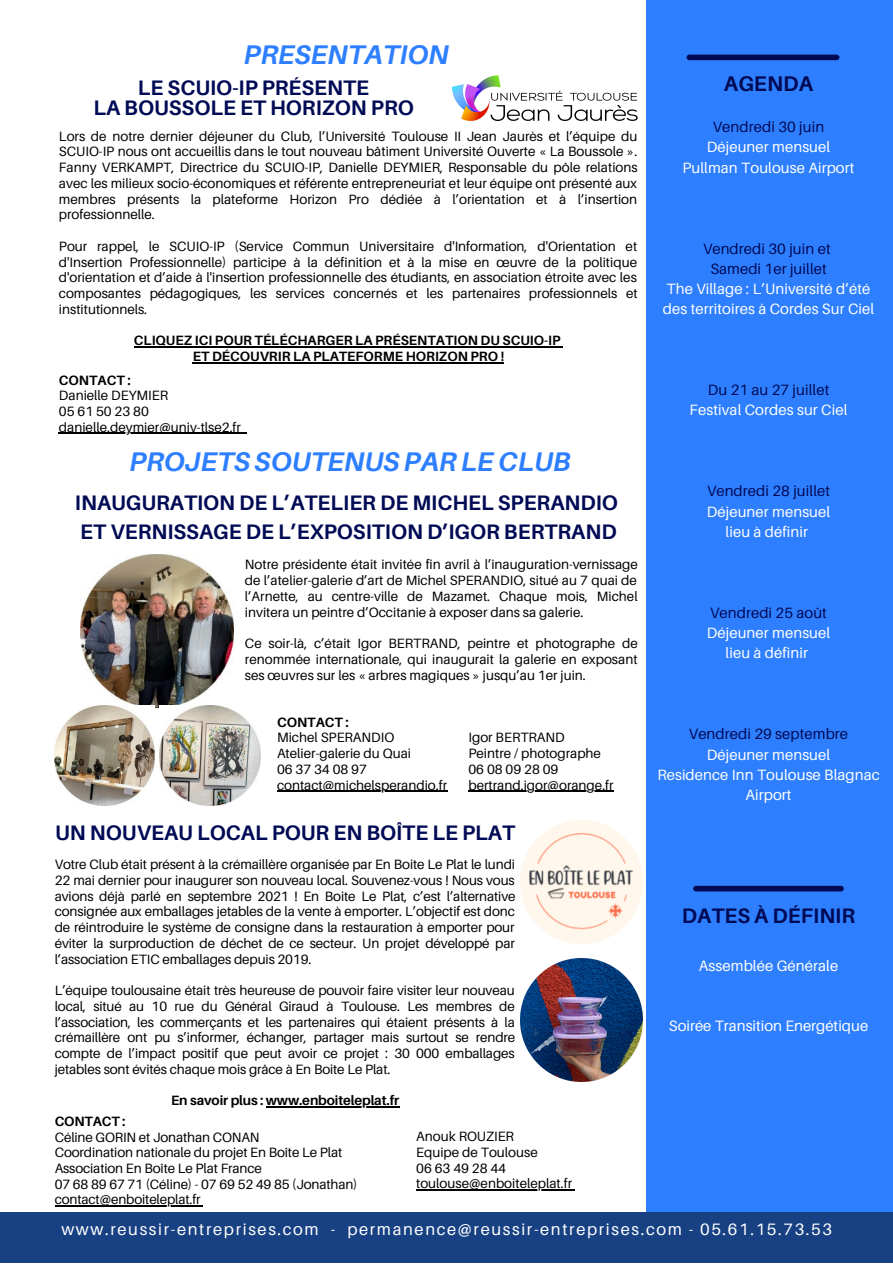
<style>
.page{position:relative;width:893px;height:1264px;background:#fff}
.page>*{position:absolute;margin:0;border:0;box-sizing:border-box;transform-origin:0 0}
.t1{font:italic 700 27px "Aileron";color:#2e7fff}
.t2{font:700 21.3px "Aileron";color:#010a55}
.t3{font:700 21px "Aileron";color:#010a55}
.t4{font:16.5px "Aileron";letter-spacing:.1em;color:#fff}
.t5{font:15px/20.2px "Aileron";letter-spacing:.005em;color:#fff}
.t6{font:15px "Aileron";letter-spacing:.005em;color:#010a55}
.t7{font:13.5px/15.8px "Aileron";color:#000;text-align:justify}
.t8{font:700 13.5px "Aileron";color:#000}
</style>
<div class="page">
<div style="left:646px;top:0;width:246px;height:1230px;background:#2e7fff"></div>
<div style="left:0;top:1212px;width:892px;height:50px;background:#184183"></div>
<div style="left:689px;top:55px;width:147px;height:5px;background:#010a55"></div>
<div style="left:696px;top:885px;width:145px;height:6px;background:#010a55"></div>
<hr style="left:134px;top:346px;width:120px;height:1px;background:#000">
<hr style="left:254px;top:346px;width:306px;height:1px;background:#000">
<hr style="left:193px;top:362px;width:311px;height:1px;background:#000">
<img style="left:81px;top:554px;width:153px;height:153px">
<img style="left:55px;top:705px;width:100px;height:100px">
<img style="left:160px;top:705px;width:100px;height:100px">
<img style="left:520px;top:820px;width:122px;height:123px">
<img style="left:520px;top:958px;width:122px;height:123px">
<img style="left:452px;top:76px;width:185px;height:45px">
<hr style="left:468px;top:790px;width:145px;height:2px;background:#000">
<hr style="left:277px;top:790px;width:170px;height:2px;background:#000">
<hr style="left:266px;top:1106px;width:133px;height:1px;background:#000">
<hr style="left:55px;top:1205px;width:145px;height:1px;background:#000">
<hr style="left:416px;top:1189px;width:156px;height:1px;background:#000">
<hr style="left:59px;top:433px;width:182px;height:1px;background:#000">
<p class="t1" style="left:244px;top:37px;width:207px">PRESENTATION</p>
<p class="t3" style="left:138px;top:74px;width:233px">LE SCUIO-IP PRÉSENTE</p>
<p class="t3" style="left:93px;top:95px;width:322px">LA BOUSSOLE ET HORIZON PRO</p>
<p class="t7" style="left:59px;top:128px;width:580px">Lors de notre dernier déjeuner du Club, l’Université Toulouse II Jean Jaurès et l’équipe du SCUIO-IP nous ont accueillis dans le tout nouveau bâtiment Université Ouverte « La Boussole ».<br>Fanny VERKAMPT, Directrice du SCUIO-IP, Danielle DEYMIER, Responsable du pôle relations avec les milieux socio-économiques et référente entrepreneuriat et leur équipe ont présenté aux membres présents la plateforme Horizon Pro dédiée à l’orientation et à l’insertion professionnelle.</p>
<p class="t7" style="left:59px;top:238px;width:580px">Pour rappel, le SCUIO-IP (Service Commun Universitaire d'Information, d'Orientation et d'Insertion Professionnelle) participe à la définition et à la mise en œuvre de la politique d'orientation et d’aide à l'insertion professionnelle des étudiants, en association étroite avec les composantes pédagogiques, les services concernés et les partenaires professionnels et institutionnels.</p>
<p class="t8" style="left:134px;top:332px;width:428px">CLIQUEZ ICI POUR TÉLÉCHARGER LA PRÉSENTATION DU SCUIO-IP</p>
<p class="t8" style="left:193px;top:348px;width:313px">ET DÉCOUVRIR LA PLATEFORME HORIZON PRO !</p>
<p class="t8" style="left:59px;top:371px;width:73px">CONTACT :</p>
<p class="t7" style="left:59px;top:387px;width:111px">Danielle DEYMIER</p>
<p class="t7" style="left:59px;top:403px;width:91px">05 61 50 23 80</p>
<p class="t7" style="left:59px;top:419px;width:183px">danielle.deymier@univ-tlse2.fr</p>
<p class="t1" style="left:129px;top:445px;width:443px">PROJETS SOUTENUS PAR LE CLUB</p>
<p class="t3" style="left:75px;top:489px;width:544px">INAUGURATION DE L’ATELIER DE MICHEL SPERANDIO</p>
<p class="t3" style="left:80px;top:518px;width:538px">ET VERNISSAGE DE L’EXPOSITION D’IGOR BERTRAND</p>
<p class="t7" style="left:245px;top:556px;width:394px">Notre présidente était invitée fin avril à l’inauguration-vernissage de l’atelier-galerie d’art de Michel SPERANDIO, situé au 7 quai de l’Arnette, au centre-ville de Mazamet. Chaque mois, Michel invitera un peintre d’Occitanie à exposer dans sa galerie.</p>
<p class="t7" style="left:245px;top:635px;width:394px">Ce soir-là, c’était Igor BERTRAND, peintre et photographe de renommée internationale, qui inaugurait la galerie en exposant ses œuvres sur les « arbres magiques » jusqu’au 1er juin.</p>
<p class="t8" style="left:277px;top:713px;width:73px">CONTACT :</p>
<p class="t7" style="left:277px;top:729px;width:119px">Michel SPERANDIO</p>
<p class="t7" style="left:277px;top:745px;width:135px">Atelier-galerie du Quai</p>
<p class="t7" style="left:277px;top:761px;width:91px">06 37 34 08 97</p>
<p class="t7" style="left:277px;top:776px;width:172px">contact@michelsperandio.fr</p>
<p class="t7" style="left:468px;top:729px;width:98px">Igor BERTRAND</p>
<p class="t7" style="left:468px;top:745px;width:134px">Peintre / photographe</p>
<p class="t7" style="left:468px;top:761px;width:91px">06 08 09 28 09</p>
<p class="t7" style="left:468px;top:776px;width:147px">bertrand.igor@orange.fr</p>
<p class="t3" style="left:55px;top:819px;width:461px">UN NOUVEAU LOCAL POUR EN BOÎTE LE PLAT</p>
<p class="t7" style="left:55px;top:856px;width:462px">Votre Club était présent à la crémaillère organisée par En Boite Le Plat le lundi 22 mai dernier pour inaugurer son nouveau local. Souvenez-vous ! Nous vous avions déjà parlé en septembre 2021 ! En Boite Le Plat, c’est l’alternative consignée aux emballages jetables de la vente à emporter. L’objectif est donc de réintroduire le système de consigne dans la restauration à emporter pour éviter la surproduction de déchet de ce secteur. Un projet développé par l’association ETIC emballages depuis 2019.</p>
<p class="t7" style="left:55px;top:982px;width:462px">L’équipe toulousaine était très heureuse de pouvoir faire visiter leur nouveau local, situé au 10 rue du Général Giraud à Toulouse. Les membres de l’association, les commerçants et les partenaires qui étaient présents à la crémaillère ont pu s’informer, échanger, partager mais surtout se rendre compte de l’impact positif que peut avoir ce projet : 30 000 emballages jetables sont évités chaque mois grâce à En Boite Le Plat.</p>
<p class="t8" style="left:171px;top:1092px;width:230px">En savoir plus : www.enboiteleplat.fr</p>
<p class="t8" style="left:55px;top:1112px;width:72px">CONTACT :</p>
<p class="t7" style="left:55px;top:1128px;width:206px">Céline GORIN et Jonathan CONAN</p>
<p class="t7" style="left:55px;top:1144px;width:289px">Coordination nationale du projet En Boîte Le Plat</p>
<p class="t7" style="left:55px;top:1160px;width:209px">Association En Boîte Le Plat France</p>
<p class="t7" style="left:55px;top:1175px;width:304px">07 68 89 67 71 (Céline) - 07 69 52 49 85 (Jonathan)</p>
<p class="t7" style="left:55px;top:1191px;width:147px">contact@enboiteleplat.fr</p>
<p class="t7" style="left:416px;top:1128px;width:99px">Anouk ROUZIER</p>
<p class="t7" style="left:416px;top:1143px;width:123px">Equipe de Toulouse</p>
<p class="t7" style="left:416px;top:1159px;width:91px">06 63 49 28 44</p>
<p class="t7" style="left:416px;top:1175px;width:157px">toulouse@enboiteleplat.fr</p>
<p class="t2" style="left:724px;top:71px;width:91px">AGENDA</p>
<p class="t6" style="left:712px;top:117px;width:113px">Vendredi 30 juin</p>
<p class="t5" style="left:706px;top:137px;width:125px">Déjeuner mensuel</p>
<p class="t5" style="left:682px;top:157px;width:173px">Pullman Toulouse Airport</p>
<p class="t6" style="left:703px;top:239px;width:129px">Vendredi 30 juin et</p>
<p class="t6" style="left:710px;top:259px;width:118px">Samedi 1er juillet</p>
<p class="t5" style="left:662px;top:278px;width:213px">The Village : L’Université d’été des territoires à Cordes Sur Ciel</p>
<p class="t6" style="left:707px;top:380px;width:123px">Du 21 au 27 juillet</p>
<p class="t5" style="left:689px;top:400px;width:159px">Festival Cordes sur Ciel</p>
<p class="t6" style="left:707px;top:482px;width:124px">Vendredi 28 juillet</p>
<p class="t5" style="left:706px;top:501px;width:125px">Déjeuner mensuel</p>
<p class="t5" style="left:725px;top:521px;width:84px">lieu à définir</p>
<p class="t6" style="left:710px;top:603px;width:118px">Vendredi 25 août</p>
<p class="t5" style="left:706px;top:622px;width:125px">Déjeuner mensuel</p>
<p class="t5" style="left:725px;top:642px;width:84px">lieu à définir</p>
<p class="t6" style="left:689px;top:724px;width:161px">Vendredi 29 septembre</p>
<p class="t5" style="left:706px;top:744px;width:125px">Déjeuner mensuel</p>
<p class="t5" style="left:657px;top:764px;width:224px;text-align:center">Residence Inn Toulouse Blagnac<br>Airport</p>
<p class="t3" style="left:682px;top:902px;width:175px">DATES À DÉFINIR</p>
<p class="t5" style="left:698px;top:955px;width:141px">Assemblée Générale</p>
<p class="t5" style="left:669px;top:1015px;width:201px">Soirée Transition Energétique</p>
<p class="t4" style="left:61px;top:1218px;width:772px">www.reussir-entreprises.com - permanence@reussir-entreprises.com - 05.61.15.73.53</p>
</div>
